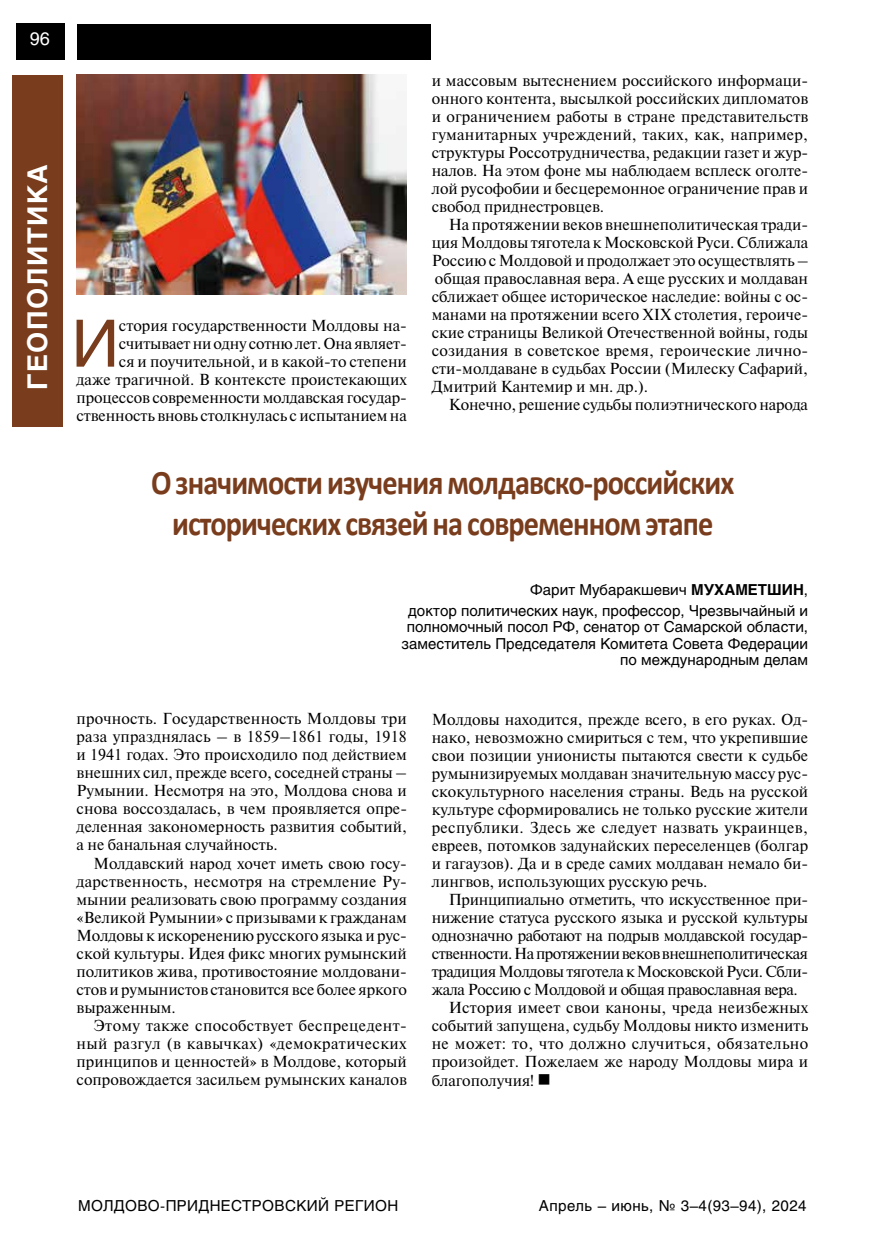
<style>
.page{position:relative;width:872px;height:1234px;background:#fff}
.page>*{position:absolute;margin:0;border:0;box-sizing:border-box;transform-origin:0 0}
.t1{font:64.65px "Helios";color:#793d1d}
.t2{font:700 34.5px/41.4px "Calibri";letter-spacing:-.03em;color:#793d1d;text-align:center;scale:.88 1}
.t3{font:700 27px "Helios";letter-spacing:.05em;color:#fff}
.t4{font:18px "Helios";color:#fff}
.t5{font:15px/18px "Newton C";color:#000;text-align:justify}
.t6{font:15px/16.5px "Helios";color:#000;text-align:right}
.t7{font:15px "Newton C";letter-spacing:-.025em;color:#000}
.t8{font:15px "Helios";letter-spacing:.025em;color:#000}
.t9{font:15px "Newton C";letter-spacing:-.03em;color:#000}
.t10{font:15px "Newton C";letter-spacing:-.02em;color:#000}
.t11{font:15px "Newton C";letter-spacing:.025em;color:#000}
.s1{font-weight:700}
</style>
<div class="page">
<div style="left:16px;top:23px;width:49px;height:37px;background:#000"></div>
<div style="left:13px;top:75px;width:50px;height:351px;background:#793d1d"></div>
<div style="left:77px;top:24px;width:353px;height:35px;background:#000"></div>
<img style="left:77px;top:74px;width:330px;height:221px">
<p class="t4" style="left:30px;top:28px;width:22px">96</p>
<h3 class="t3" style="left:22px;top:390px;width:227px;rotate:-90deg">ГЕОПОЛИТИКА</h3>
<p class="t5" style="left:77px;top:316px;width:332px;text-align:right">стория государственности Молдовы на&shy;считывает ни одну сотню лет. Она являет-<br>ся и поучительной, и в какой-то степени<br>даже трагичной. В контексте проистекающих процессов современности молдавская государ&shy;ственность вновь столкнулась с испытанием на</p>
<h1 class="t1" style="left:72px;top:305px;width:49px">И</h1>
<p class="t5" style="left:432px;top:72px;width:378px">и массовым вытеснением российского информаци&shy;онного контента, высылкой российских дипломатов и ограничением работы в стране представительств гуманитарных учреждений, таких, как, например, структуры Россотрудничества, редакции газет и жур&shy;налов. На этом фоне мы наблюдаем всплеск оголте&shy;лой русофобии и бесцеремонное ограничение прав и свобод приднестровцев.</p>
<p class="t5" style="left:432px;top:216px;width:378px;text-indent:17px">На протяжении веков внешнеполитическая тради&shy;ция Молдовы тяготела к Московской Руси. Сближала Россию с Молдовой и продолжает это осуществлять – общая православная вера. А еще русских и молдаван сближает общее историческое наследие: войны с ос&shy;манами на протяжении всего XIX столетия, героиче&shy;ские страницы Великой Отечественной войны, годы созидания в советское время, героические лично&shy;сти-молдаване в судьбах России (Милеску Сафарий, Дмитрий Кантемир и мн. др.).</p>
<p class="t5" style="left:449px;top:396px;width:361px">Конечно, решение судьбы полиэтнического народа</p>
<h2 class="t2" style="left:151px;top:461px;width:664px">О значимости изучения молдавско-российских исторических связей на современном этапе</h2>
<p class="t6" style="left:408px;top:579px;width:401px;line-height:20.7px">Фарит Мубаракшевич <span class="s1">МУХАМЕТШИН</span>,<br>доктор политических наук, профессор, Чрезвычайный и</p>
<p class="t6" style="left:401px;top:618px;width:408px">полномочный посол РФ, сенатор от Самарской области, заместитель Председателя Комитета Совета Федерации по международным делам</p>
<p class="t5" style="left:77px;top:709px;width:332px">прочность. Государственность Молдовы три раза упразднялась – в 1859–1861 годы, 1918 и 1941 годах. Это происходило под действием внешних сил, прежде всего, соседней страны – Румынии. Несмотря на это, Молдова снова и снова воссоздалась, в чем проявляется опре&shy;деленная закономерность развития событий, а не банальная случайность.</p>
<p class="t5" style="left:77px;top:853px;width:332px;text-indent:17px">Молдавский народ хочет иметь свою госу&shy;дарственность, несмотря на стремление Ру&shy;мынии реализовать свою программу создания «Великой Румынии» с призывами к гражданам Молдовы к искоренению русского языка и рус&shy;ской культуры. Идея фикс многих румынский политиков жива, противостояние молдовани&shy;стов и румынистов становится все более яркого выраженным.</p>
<p class="t5" style="left:77px;top:1015px;width:332px;text-indent:17px">Этому также способствует беспрецедент&shy;ный разгул (в кавычках) «демократических принципов и ценностей» в Молдове, который сопровождается засильем румынских каналов</p>
<p class="t5" style="left:432px;top:710px;width:378px">Молдовы находится, прежде всего, в его руках. Од&shy;нако, невозможно смириться с тем, что укрепившие свои позиции унионисты пытаются свести к судьбе румынизируемых молдаван значительную массу рус&shy;скокультурного населения страны. Ведь на русской культуре сформировались не только русские жители республики. Здесь же следует назвать украинцев, евреев, потомков задунайских переселенцев (болгар и гагаузов). Да и в среде самих молдаван немало би&shy;лингвов, использующих русскую речь.</p>
<p class="t10" style="left:449px;top:891px;width:361px">Принципиально отметить, что искусственное при-</p>
<p class="t5" style="left:432px;top:908px;width:378px">нижение статуса русского языка и русской культуры</p>
<p class="t7" style="left:432px;top:927px;width:378px">однозначно работают на подрыв молдавской государ-</p>
<p class="t9" style="left:432px;top:945px;width:378px">ственности. На протяжении веков внешнеполитическая</p>
<p class="t7" style="left:432px;top:963px;width:378px">традиция Молдовы тяготела к Московской Руси. Сбли-</p>
<p class="t7" style="left:432px;top:981px;width:368px">жала Россию с Молдовой и общая православная вера.</p>
<p class="t5" style="left:449px;top:998px;width:361px">История имеет свои каноны, чреда неизбежных</p>
<p class="t5" style="left:432px;top:1016px;width:378px">событий запущена, судьбу Молдовы никто изменить</p>
<p class="t11" style="left:432px;top:1035px;width:378px">не может: то, что должно случиться, обязательно</p>
<p class="t5" style="left:432px;top:1052px;width:378px">произойдет. Пожелаем же народу Молдовы мира и</p>
<p class="t5" style="left:432px;top:1070px;width:121px">благополучия! ■</p>
<p class="t8" style="left:78px;top:1196px;width:322px">МОЛДОВО-ПРИДНЕСТРОВСКИЙ РЕГИОН</p>
<p class="t8" style="left:539px;top:1196px;width:269px">Апрель – июнь, № 3–4(93–94), 2024</p>
</div>
